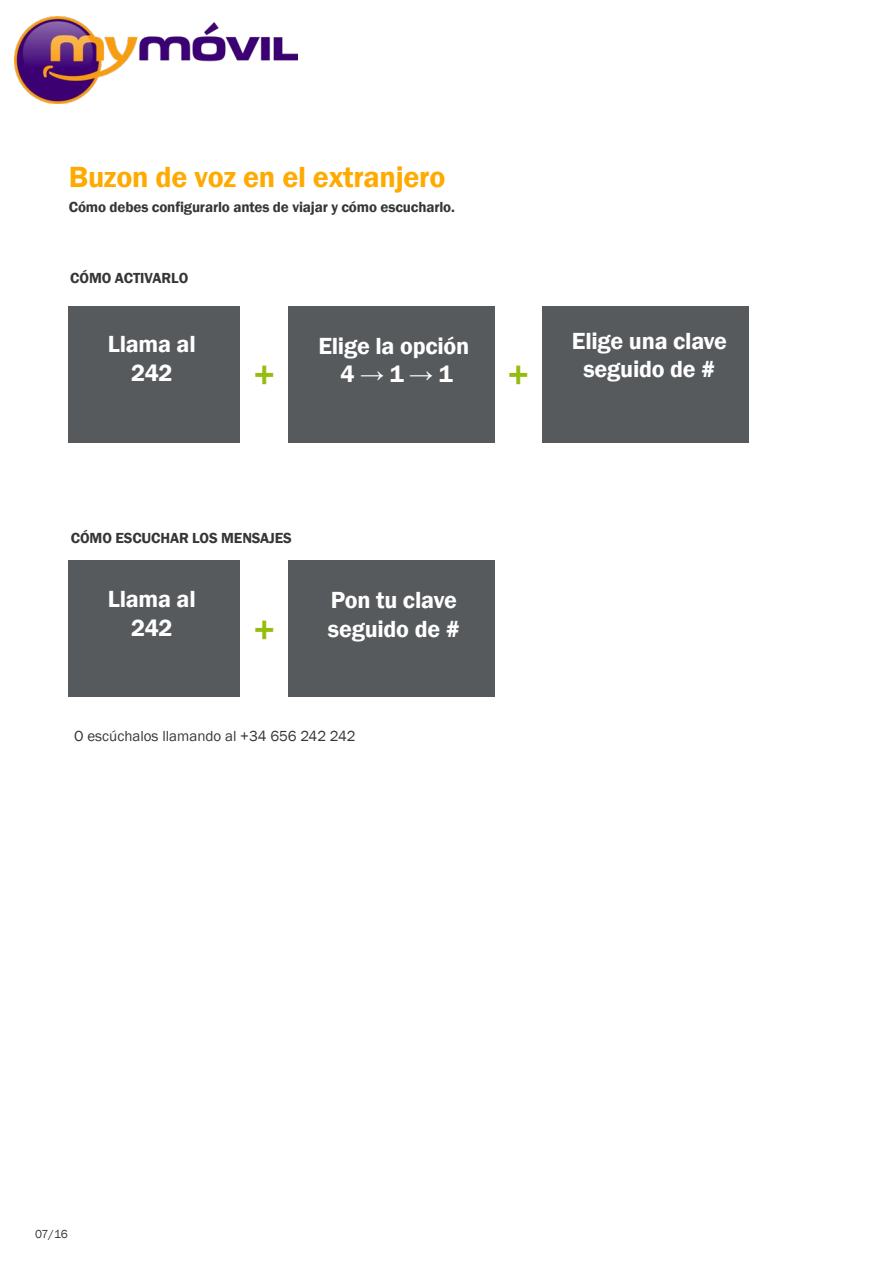
<style>
.page{position:relative;width:893px;height:1263px;background:#fff}
.page>*{position:absolute;margin:0;border:0;box-sizing:border-box;transform-origin:0 0}
.t1{font:600 36px "Franklin Gothic";color:#96bd0d}
.t2{font:600 30px "Franklin Gothic";letter-spacing:-.01em;color:#fa0}
.t3{font:600 24px/28.8px "Franklin Gothic";letter-spacing:-.01em;color:#fff;text-align:center}
.t4{font:600 15px "Franklin Gothic";letter-spacing:-.01em;color:#343735}
.t5{font:15px "Franklin Gothic";color:#343735}
.t6{font:12px "Franklin Gothic";color:#343735}
</style>
<div class="page">
<div style="left:69px;top:306px;width:171px;height:136px;background:#575a5d"></div>
<div style="left:289px;top:306px;width:206px;height:136px;background:#575a5d"></div>
<div style="left:542px;top:306px;width:206px;height:136px;background:#575a5d"></div>
<div style="left:69px;top:561px;width:171px;height:136px;background:#575a5d"></div>
<div style="left:289px;top:561px;width:206px;height:136px;background:#575a5d"></div>
<img style="left:15px;top:16px;width:282px;height:87px">
<h2 class="t2" style="left:69px;top:158px;width:378px">Buzon de voz en el extranjero</h2>
<p class="t4" style="left:69px;top:198px;width:388px">Cómo debes configurarlo antes de viajar y cómo escucharlo.</p>
<p class="t4" style="left:70px;top:269px;width:119px">CÓMO ACTIVARLO</p>
<h3 class="t3" style="left:108px;top:330px;width:89px">Llama al<br>242</h3>
<h3 class="t3" style="left:318px;top:331px;width:152px">Elige la opción<br>4 → 1 → 1</h3>
<h3 class="t3" style="left:572px;top:326px;width:157px">Elige una clave</h3>
<h1 class="t1" style="left:254px;top:353px;width:23px">+</h1>
<h1 class="t1" style="left:508px;top:353px;width:23px">+</h1>
<h3 class="t3" style="left:583px;top:355px;width:133px">seguido de #</h3>
<p class="t4" style="left:71px;top:529px;width:223px">CÓMO ESCUCHAR LOS MENSAJES</p>
<h3 class="t3" style="left:108px;top:585px;width:89px">Llama al<br>242</h3>
<h3 class="t3" style="left:331px;top:586px;width:127px">Pon tu clave</h3>
<h1 class="t1" style="left:254px;top:608px;width:23px">+</h1>
<h3 class="t3" style="left:328px;top:615px;width:133px">seguido de #</h3>
<p class="t5" style="left:74px;top:727px;width:283px">O escúchalos llamando al +34 656 242 242</p>
<p class="t6" style="left:35px;top:1226px;width:34px">07/16</p>
</div>
